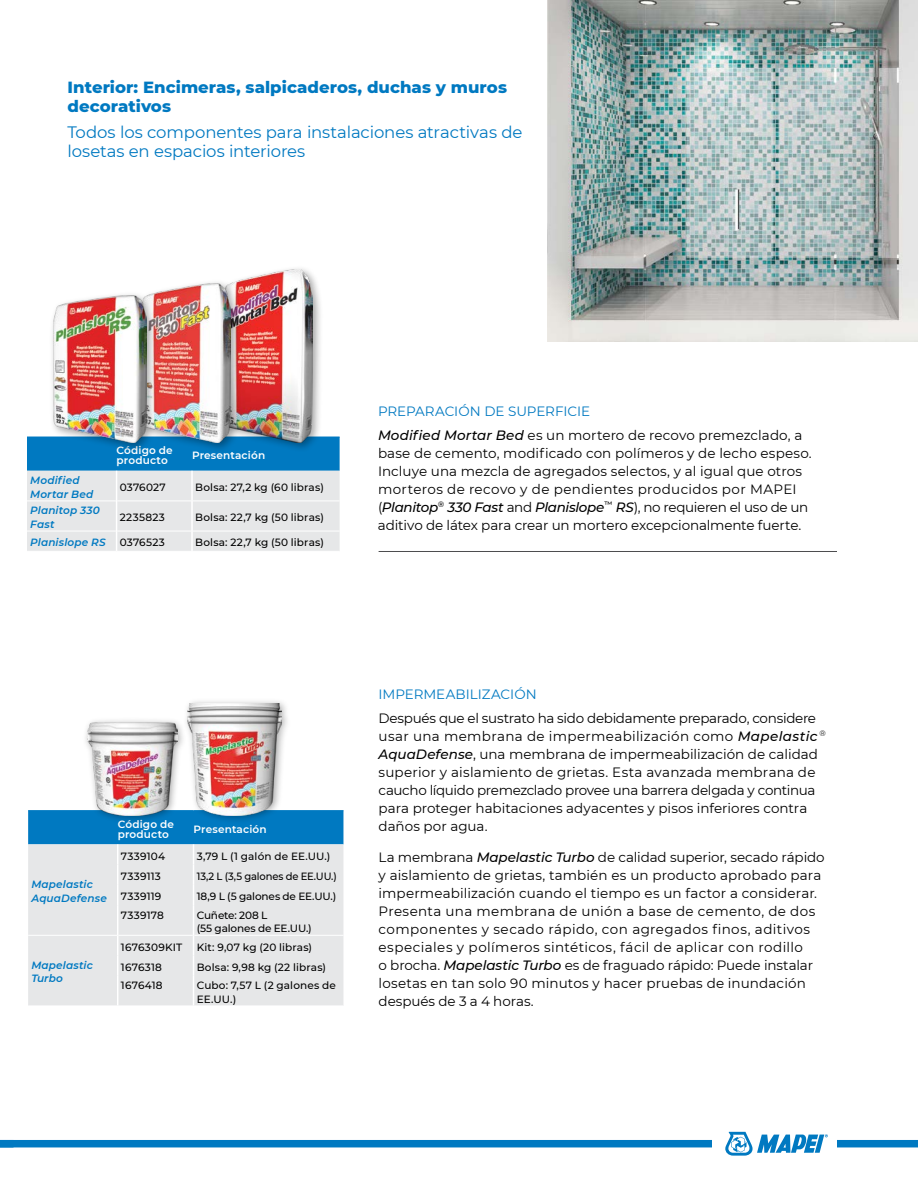
<style>
.page{position:relative;width:918px;height:1188px;background:#fff}
.page>*{position:absolute;margin:0;border:0;box-sizing:border-box;transform-origin:0 0}
.t1{font:16.5px/19.8px "Montserrat";letter-spacing:-.005em;color:#0079c1}
.t2{font:800 16.5px/19.8px "Montserrat";letter-spacing:.005em;color:#0079c1}
.t3{font:13.5px/18px "Montserrat";letter-spacing:.005em;color:#000}
.t4{font:13.5px "Montserrat";letter-spacing:-.005em;color:#0079c1}
.t5{font:500 10.5px/13.5px "Montserrat";letter-spacing:.015em;color:#000}
.t6{font:italic 600 10.5px/13.5px "Montserrat";letter-spacing:.01em;color:#0079c1}
.t7{font:600 10.5px/10.5px "Montserrat";letter-spacing:.015em;color:#fff}
.t8{font:500 10.5px/13.5px "Montserrat";letter-spacing:-.01em;color:#000}
.t9{font:500 10.5px "Montserrat";letter-spacing:-.01em;color:#000;scale:.95 1}
.s1{color:#0079c1}
.s2{font-weight:500;font-style:italic}
</style>
<div class="page">
<div style="left:0;top:1140px;width:918px;height:7px;background:#0079c1"></div>
<div style="left:712px;top:1132px;width:125px;height:24px;background:#fff"></div>
<svg style="left:725px;top:1132px;width:103px;height:24px"></svg>
<div style="left:28px;top:905px;width:315px;height:101px;background:#e6e7e8"></div>
<hr style="left:28px;top:935px;width:89px;height:1px;background:#fff">
<hr style="left:118px;top:935px;width:75px;height:1px;background:#fff">
<hr style="left:194px;top:935px;width:149px;height:1px;background:#fff">
<hr style="left:28px;top:810px;width:90px;height:1px;background:#0079c1">
<hr style="left:194px;top:810px;width:149px;height:1px;background:#0079c1">
<svg style="left:28px;top:811px;width:315px;height:94px;background:#a4c7dd"></svg>
<hr style="left:117px;top:905px;width:1px;height:30px;background:#fff">
<hr style="left:193px;top:905px;width:1px;height:30px;background:#fff">
<svg style="left:117px;top:935px;width:1px;height:41px"></svg>
<svg style="left:193px;top:935px;width:1px;height:41px"></svg>
<hr style="left:117px;top:976px;width:1px;height:30px;background:#fff">
<hr style="left:193px;top:976px;width:1px;height:30px;background:#fff">
<img style="left:548px;top:0;width:370px;height:342px">
<svg style="left:27px;top:437px;width:313px;height:114px;background:#b9d2e1"></svg>
<hr style="left:191px;top:531px;width:2px;height:20px;background:#fff">
<div style="left:183px;top:698px;width:108px;height:127px;background:#000;opacity:.35"></div>
<img style="left:188px;top:704px;width:94px;height:111px">
<div style="left:82px;top:717px;width:104px;height:107px;background:#000;opacity:.35"></div>
<img style="left:87px;top:723px;width:90px;height:92px">
<hr style="left:379px;top:551px;width:458px;height:1px;background:#4d4d4f">
<div style="left:218px;top:265px;width:106px;height:188px;background:#000;opacity:.35"></div>
<img style="left:222px;top:269px;width:91px;height:174px">
<div style="left:136px;top:280px;width:105px;height:173px;background:#000;opacity:.35"></div>
<img style="left:141px;top:284px;width:90px;height:159px">
<div style="left:49px;top:291px;width:108px;height:162px;background:#000;opacity:.35"></div>
<img style="left:54px;top:296px;width:92px;height:147px">
<p class="t2" style="left:68px;top:76px;width:441px">Interior: Encimeras, salpicaderos, duchas y muros decorativos</p>
<p class="t1" style="left:68px;top:121px;width:456px">Todos los componentes para instalaciones atractivas de losetas en espacios interiores</p>
<p class="t7" style="left:117px;top:444px;width:58px">Código de producto</p>
<p class="t7" style="left:192px;top:450px;width:75px">Presentación</p>
<p class="t6" style="left:30px;top:473px;width:65px">Modified<br>Mortar Bed</p>
<p class="t5" style="left:120px;top:480px;width:47px">0376027</p>
<p class="t5" style="left:195px;top:480px;width:130px">Bolsa: 27,2 kg (60 libras)</p>
<p class="t6" style="left:30px;top:503px;width:71px">Planitop 330<br>Fast</p>
<p class="t5" style="left:120px;top:510px;width:47px">2235823</p>
<p class="t5" style="left:195px;top:510px;width:130px">Bolsa: 22,7 kg (50 libras)</p>
<p class="t6" style="left:30px;top:535px;width:77px">Planislope RS</p>
<p class="t5" style="left:120px;top:535px;width:47px">0376523</p>
<p class="t5" style="left:195px;top:535px;width:130px">Bolsa: 22,7 kg (50 libras)</p>
<p class="t3" style="left:378px;top:399px;width:426px;line-height:23.4px"><span class="s1">PREPARACIÓN DE SUPERFICIE<br></span><span class="s2">Modified Mortar Bed</span> es un mortero de recovo premezclado, a</p>
<p class="t3" style="left:378px;top:443px;width:435px">base de cemento, modificado con polímeros y de lecho espeso.<br>Incluye una mezcla de agregados selectos, y al igual que otros morteros de recovo y de pendientes producidos por MAPEI (<span class="s2">Planitop</span><sup>®</sup> <span class="s2">330 Fast</span> and <span class="s2">Planislope</span><sup>™</sup> <span class="s2">RS</span>), no requieren el uso de un aditivo de látex para crear un mortero excepcionalmente fuerte.</p>
<p class="t6" style="left:31px;top:877px;width:77px">Mapelastic<br>AquaDefense</p>
<p class="t6" style="left:31px;top:958px;width:63px">Mapelastic<br>Turbo</p>
<p class="t7" style="left:118px;top:818px;width:58px">Código de producto</p>
<p class="t7" style="left:194px;top:823px;width:75px">Presentación</p>
<p class="t5" style="left:121px;top:849px;width:46px">7339104</p>
<p class="t5" style="left:197px;top:849px;width:135px">3,79 L (1 galón de EE.UU.)</p>
<p class="t5" style="left:121px;top:869px;width:41px">7339113</p>
<p class="t9" style="left:197px;top:869px;width:149px">13,2 L (3,5 galones de EE.UU.)</p>
<p class="t5" style="left:121px;top:889px;width:42px">7339119</p>
<p class="t8" style="left:197px;top:889px;width:141px">18,9 L (5 galones de EE.UU.)</p>
<p class="t5" style="left:121px;top:908px;width:44px">7339178</p>
<p class="t8" style="left:197px;top:908px;width:117px">Cuñete: 208 L<br>(55 galones de EE.UU.)</p>
<p class="t5" style="left:121px;top:940px;width:63px">1676309KIT</p>
<p class="t5" style="left:197px;top:940px;width:117px">Kit: 9,07 kg (20 libras)</p>
<p class="t5" style="left:121px;top:960px;width:43px">1676318</p>
<p class="t5" style="left:197px;top:960px;width:131px">Bolsa: 9,98 kg (22 libras)</p>
<p class="t5" style="left:121px;top:978px;width:43px">1676418</p>
<p class="t5" style="left:197px;top:978px;width:141px">Cubo: 7,57 L (2 galones de<br>EE.UU.)</p>
<p class="t4" style="left:379px;top:685px;width:160px">IMPERMEABILIZACIÓN</p>
<p class="t3" style="left:379px;top:709px;width:449px">Después que el sustrato ha sido debidamente preparado, considere usar una membrana de impermeabilización como <span class="s2">Mapelastic</span> <sup>® </sup><span class="s2">AquaDefense</span>, una membrana de impermeabilización de calidad superior y aislamiento de grietas. Esta avanzada membrana de caucho líquido premezclado provee una barrera delgada y continua para proteger habitaciones adyacentes y pisos inferiores contra daños por agua.</p>
<p class="t3" style="left:379px;top:848px;width:448px">La membrana <span class="s2">Mapelastic Turbo</span> de calidad superior, secado rápido y aislamiento de grietas, también es un producto aprobado para impermeabilización cuando el tiempo es un factor a considerar.<br>Presenta una membrana de unión a base de cemento, de dos componentes y secado rápido, con agregados finos, aditivos especiales y polímeros sintéticos, fácil de aplicar con rodillo<br>o brocha. <span class="s2">Mapelastic Turbo</span> es de fraguado rápido: Puede instalar losetas en tan solo 90 minutos y hacer pruebas de inundación después de 3 a 4 horas.</p>
</div>
